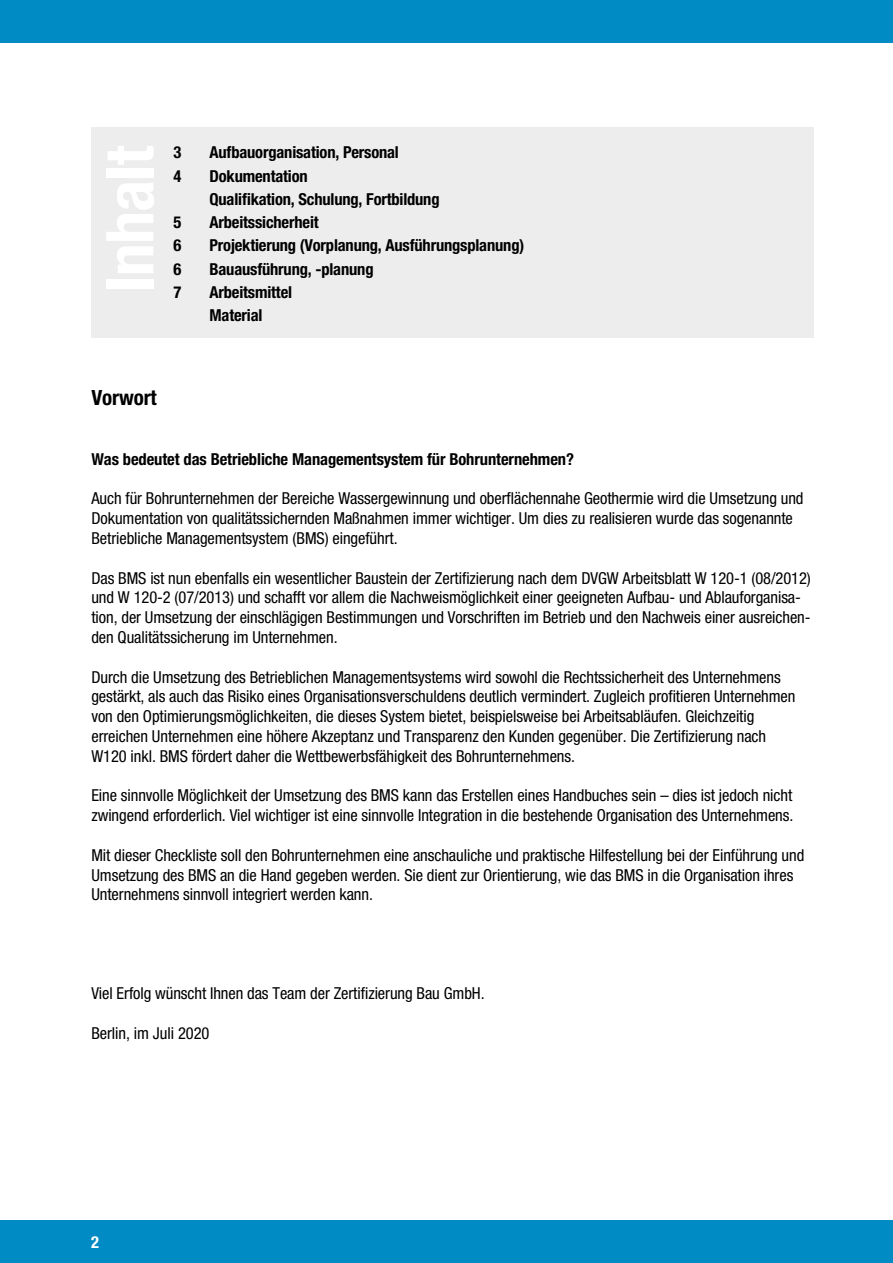
<style>
.page{position:relative;width:893px;height:1263px;background:#fff}
.page>*{position:absolute;margin:0;border:0;box-sizing:border-box;transform-origin:0 0}
.t1{font:700 condensed 21px "Helvetica Neue";letter-spacing:-.005em;color:#000}
.t2{font:condensed 16.5px/19.8px "Helvetica Neue";letter-spacing:-.005em;color:#000}
.t3{font:700 condensed 16.5px/23.2px "Helvetica Neue";letter-spacing:-.01em;color:#000}
.t4{font:700 condensed 16.5px "Helvetica Neue";color:#fff}
</style>
<div class="page">
<div style="left:0;top:0;width:893px;height:43px;background:#008bc5"></div>
<div style="left:0;top:1220px;width:893px;height:43px;background:#008bc5"></div>
<div style="left:91px;top:128px;width:723px;height:210px;background:#ededed"></div>
<p class="t3" style="left:173px;top:141px;width:9px">3</p>
<p class="t3" style="left:210px;top:141px;width:191px">Aufbauorganisation, Personal</p>
<p class="t3" style="left:173px;top:164px;width:9px">4</p>
<p class="t3" style="left:210px;top:164px;width:232px">Dokumentation<br>Qualifikation, Schulung, Fortbildung</p>
<p class="t3" style="left:173px;top:210px;width:9px">5</p>
<p class="t3" style="left:210px;top:210px;width:111px">Arbeitssicherheit</p>
<p class="t3" style="left:173px;top:234px;width:9px">6</p>
<p class="t3" style="left:210px;top:234px;width:316px">Projektierung (Vorplanung, Ausführungsplanung)</p>
<p class="t3" style="left:173px;top:257px;width:9px">6</p>
<p class="t3" style="left:210px;top:257px;width:166px">Bauausführung, -planung</p>
<p class="t3" style="left:173px;top:280px;width:9px">7</p>
<p class="t3" style="left:210px;top:280px;width:84px">Arbeitsmittel<br>Material</p>
<p class="t1" style="left:91px;top:385px;width:67px">Vorwort</p>
<p class="t3" style="left:91px;top:447px;width:484px">Was bedeutet das Betriebliche Managementsystem für Bohrunternehmen?</p>
<p class="t2" style="left:91px;top:489px;width:714px">Auch für Bohrunternehmen der Bereiche Wassergewinnung und oberflächennahe Geothermie wird die Umsetzung und<br>Dokumentation von qualitätssichernden Maßnahmen immer wichtiger. Um dies zu realisieren wurde das sogenannte<br>Betriebliche Managementsystem (BMS) eingeführt.</p>
<p class="t2" style="left:91px;top:568px;width:721px">Das BMS ist nun ebenfalls ein wesentlicher Baustein der Zertifizierung nach dem DVGW Arbeitsblatt W 120-1 (08/2012) und W 120-2 (07/2013) und schafft vor allem die Nachweismöglichkeit einer geeigneten Aufbau- und Ablauforganisa&shy;tion, der Umsetzung der einschlägigen Bestimmungen und Vorschriften im Betrieb und den Nachweis einer ausreichen&shy;den Qualitätssicherung im Unternehmen.</p>
<p class="t2" style="left:91px;top:667px;width:706px">Durch die Umsetzung des Betrieblichen Managementsystems wird sowohl die Rechtssicherheit des Unternehmens gestärkt, als auch das Risiko eines Organisationsverschuldens deutlich vermindert. Zugleich profitieren Unternehmen von den Optimierungsmöglichkeiten, die dieses System bietet, beispielsweise bei Arbeitsabläufen. Gleichzeitig erreichen Unternehmen eine höhere Akzeptanz und Transparenz den Kunden gegenüber. Die Zertifizierung nach W120 inkl. BMS fördert daher die Wettbewerbsfähigkeit des Bohrunternehmens.</p>
<p class="t2" style="left:91px;top:786px;width:703px">Eine sinnvolle Möglichkeit der Umsetzung des BMS kann das Erstellen eines Handbuches sein – dies ist jedoch nicht zwingend erforderlich. Viel wichtiger ist eine sinnvolle Integration in die bestehende Organisation des Unternehmens.</p>
<p class="t2" style="left:91px;top:845px;width:714px">Mit dieser Checkliste soll den Bohrunternehmen eine anschauliche und praktische Hilfestellung bei der Einführung und<br>Umsetzung des BMS an die Hand gegeben werden. Sie dient zur Orientierung, wie das BMS in die Organisation ihres<br>Unternehmens sinnvoll integriert werden kann.</p>
<p class="t2" style="left:91px;top:984px;width:395px">Viel Erfolg wünscht Ihnen das Team der Zertifizierung Bau GmbH.</p>
<p class="t2" style="left:91px;top:1023px;width:120px">Berlin, im Juli 2020</p>
<p class="t4" style="left:91px;top:1232px;width:9px">2</p>
</div>
